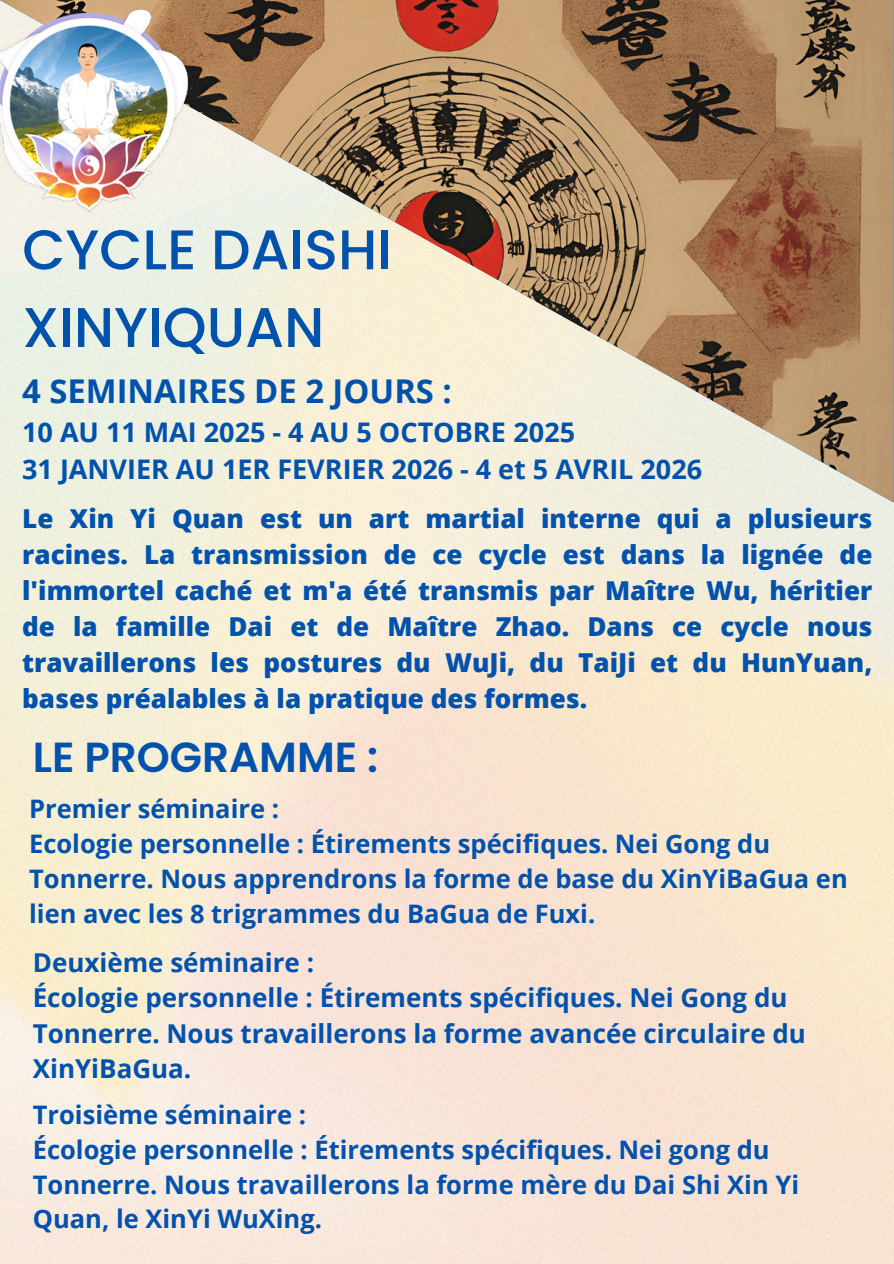
<style>
.page{position:relative;width:894px;height:1264px;background:#fff}
.page>*{position:absolute;margin:0;border:0;box-sizing:border-box;transform-origin:0 0}
.t1{font:500 55.8px/77.7px "Poppins";color:#0052ad}
.t2{font:600 42px "Poppins";color:#0052ad}
.t3{font:700 32.7px "Open Sans";color:#0052ad}
.t4{font:700 27px "Open Sans";color:#0052ad}
.t5{font:800 25.95px/36px "Open Sans";color:#0052ad;text-align:justify}
.t6{font:700 25.95px/35.5px "Open Sans";color:#0052ad}
.t7{font:700 25.5px/34.8px "Open Sans";color:#0052ad}
</style>
<div class="page">
<img style="left:0;top:502px;width:893px;height:761px">
<img style="left:0;top:0;width:893px;height:502px">
<img style="left:0;top:0;width:216px;height:237px">
<h1 class="t1" style="left:22px;top:211px;width:371px">CYCLE DAISHI<br>XINYIQUAN</h1>
<p class="t3" style="left:22px;top:368px;width:431px">4 SEMINAIRES DE 2 JOURS :</p>
<p class="t4" style="left:22px;top:413px;width:554px">10 AU 11 MAI 2025 - 4 AU 5 OCTOBRE 2025</p>
<p class="t4" style="left:22px;top:450px;width:681px">31 JANVIER AU 1ER FEVRIER 2026 - 4 et 5 AVRIL 2026</p>
<p class="t5" style="left:22px;top:500px;width:851px">Le Xin Yi Quan est un art martial interne qui a plusieurs racines. La transmission de ce cycle est dans la lignée de l'immortel caché et m'a été transmis par Maître Wu, héritier de la famille Dai et de Maître Zhao. Dans ce cycle nous travaillerons les postures du WuJi, du TaiJi et du HunYuan, bases préalables à la pratique des formes.</p>
<p class="t2" style="left:33px;top:727px;width:347px">LE PROGRAMME :</p>
<h2 class="t7" style="left:29px;top:790px;width:251px">Premier séminaire :</h2>
<p class="t7" style="left:29px;top:825px;width:819px">Ecologie personnelle : Étirements spécifiques. Nei Gong du<br>Tonnerre. Nous apprendrons la forme de base du XinYiBaGua en lien avec les 8 trigrammes du BaGua de Fuxi.</p>
<p class="t6" style="left:33px;top:943px;width:283px">Deuxième séminaire :</p>
<p class="t6" style="left:33px;top:979px;width:774px">Écologie personnelle : Étirements spécifiques. Nei Gong du<br>Tonnerre. Nous travaillerons la forme avancée circulaire du<br>XinYiBaGua.</p>
<p class="t7" style="left:33px;top:1096px;width:275px">Troisième séminaire :</p>
<p class="t7" style="left:33px;top:1131px;width:767px">Écologie personnelle : Étirements spécifiques. Nei gong du<br>Tonnerre. Nous travaillerons la forme mère du Dai Shi Xin Yi<br>Quan, le XinYi WuXing.</p>
</div>
